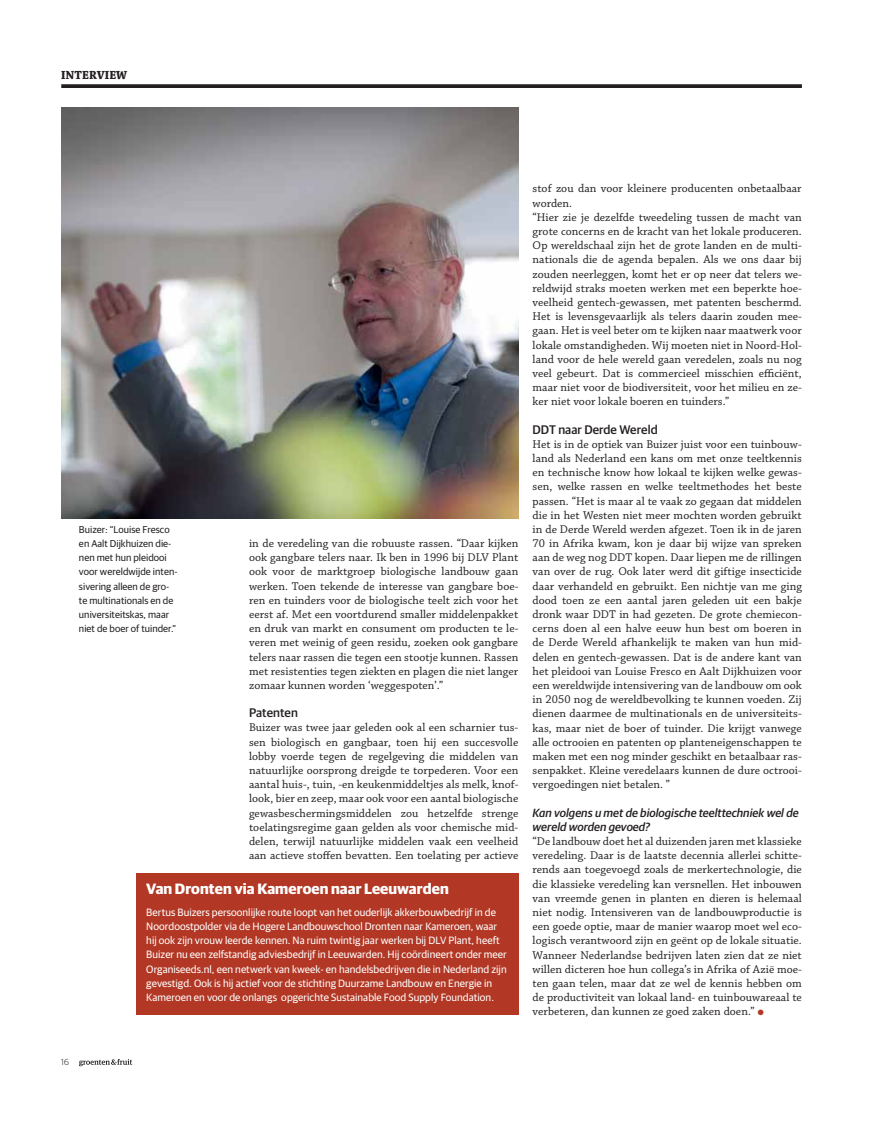
<style>
.page{position:relative;width:888px;height:1126px;background:#fff}
.page>*{position:absolute;margin:0;border:0;box-sizing:border-box;transform-origin:0 0}
.t1{font:700 15px "Guardian Sans";letter-spacing:.005em;color:#fff}
.t2{font:500 12.5px "Guardian Sans";letter-spacing:.005em;color:#231f20}
.t3{font:12.5px "Chaparral Pro Bold Subh";letter-spacing:.005em;color:#231f20}
.t4{font:11.88px/14.1px "Chaparral Pro";letter-spacing:.005em;color:#231f20;text-align:justify}
.t5{font:italic 500 11.88px/14.1px "Guardian Sans";letter-spacing:.005em;color:#231f20}
.t6{font:10.62px/14.1px "Guardian Sans";letter-spacing:.005em;color:#fff}
.t7{font:10px/14.1px "Guardian Sans";letter-spacing:.005em;color:#231f20}
.t8{font:300 8.75px "Guardian Sans";color:#231f20}
.s1{color:#b23825}
</style>
<div class="page">
<svg style="left:79px;top:1059px;width:53px;height:7px"></svg>
<img style="left:61px;top:107px;width:457px;height:411px">
<svg style="left:61px;top:84px;width:741px;height:4px;background:#302c2d"></svg>
<div style="left:136px;top:873px;width:382px;height:141px;background:#b23825"></div>
<p class="t3" style="left:61px;top:67px;width:67px">INTERVIEW</p>
<p class="t7" style="left:79px;top:523px;width:100px">Buizer: “Louise Fresco en Aalt Dijkhuizen die&shy;nen met hun pleidooi voor wereldwijde inten&shy;sivering alleen de gro&shy;te multinationals en de universiteitskas, maar niet de boer of tuinder."</p>
<p class="t4" style="left:249px;top:537px;width:271px">in de veredeling van die robuuste rassen. “Daar kijken ook gangbare telers naar. Ik ben in 1996 bij DLV Plant ook voor de marktgroep biologische landbouw gaan werken. Toen tekende de interesse van gangbare boe&shy;ren en tuinders voor de biologische teelt zich voor het eerst af. Met een voortdurend smaller middelenpakket en druk van markt en consument om producten te le&shy;veren met weinig of geen residu, zoeken ook gangbare telers naar rassen die tegen een stootje kunnen. Rassen met resistenties tegen ziekten en plagen die niet langer zomaar kunnen worden ‘weggespoten’.”</p>
<p class="t2" style="left:249px;top:705px;width:50px">Patenten</p>
<p class="t4" style="left:249px;top:721px;width:271px">Buizer was twee jaar geleden ook al een scharnier tus&shy;sen biologisch en gangbaar, toen hij een succesvolle lobby voerde tegen de regelgeving die middelen van natuurlijke oorsprong dreigde te torpederen. Voor een aantal huis-, tuin, -en keukenmiddeltjes als melk, knof&shy;look, bier en zeep, maar ook voor een aantal biologische gewasbeschermingsmiddelen zou hetzelfde strenge toelatingsregime gaan gelden als voor chemische mid&shy;delen, terwijl natuurlijke middelen vaak een veelheid aan actieve stoffen bevatten. Een toelating per actieve</p>
<p class="t1" style="left:146px;top:879px;width:304px">Van Dronten via Kameroen naar Leeuwarden</p>
<p class="t6" style="left:146px;top:905px;width:362px">Bertus Buizers persoonlijke route loopt van het ouderlijk akkerbouwbedrijf in de Noordoostpolder via de Hogere Landbouwschool Dronten naar Kameroen, waar hij ook zijn vrouw leerde kennen. Na ruim twintig jaar werken bij DLV Plant, heeft Buizer nu een zelfstandig adviesbedrijf in Leeuwarden. Hij coördineert onder meer Organiseeds.nl, een netwerk van kweek- en handelsbedrijven die in Nederland zijn gevestigd. Ook is hij actief voor de stichting Duurzame Landbouw en Energie in Kameroen en voor de onlangs opgerichte Sustainable Food Supply Foundation.</p>
<p class="t4" style="left:533px;top:183px;width:271px;text-align:left">stof zou dan voor kleinere producenten onbetaalbaar worden.<br>“Hier zie je dezelfde tweedeling tussen de macht van grote concerns en de kracht van het lokale produceren.<br>Op wereldschaal zijn het de grote landen en de multi&shy;nationals die de agenda bepalen. Als we ons daar bij zouden neerleggen, komt het er op neer dat telers we&shy;reldwijd straks moeten werken met een beperkte hoe&shy;veelheid gentech-gewassen, met patenten beschermd.<br>Het is levensgevaarlijk als telers daarin zouden mee&shy;gaan. Het is veel beter om te kijken naar maatwerk voor lokale omstandigheden. Wij moeten niet in Noord-Hol&shy;land voor de hele wereld gaan veredelen, zoals nu nog veel gebeurt. Dat is commercieel misschien efficiënt, maar niet voor de biodiversiteit, voor het milieu en ze&shy;ker niet voor lokale boeren en tuinders.”</p>
<p class="t2" style="left:533px;top:422px;width:127px">DDT naar Derde Wereld</p>
<p class="t4" style="left:533px;top:438px;width:271px">Het is in de optiek van Buizer juist voor een tuinbouw&shy;land als Nederland een kans om met onze teeltkennis en technische know how lokaal te kijken welke gewas&shy;sen, welke rassen en welke teeltmethodes het beste passen. “Het is maar al te vaak zo gegaan dat middelen die in het Westen niet meer mochten worden gebruikt in de Derde Wereld werden afgezet. Toen ik in de jaren 70 in Afrika kwam, kon je daar bij wijze van spreken aan de weg nog DDT kopen. Daar liepen me de rillingen van over de rug. Ook later werd dit giftige insecticide daar verhandeld en gebruikt. Een nichtje van me ging dood toen ze een aantal jaren geleden uit een bakje dronk waar DDT in had gezeten. De grote chemiecon&shy;cerns doen al een halve eeuw hun best om boeren in de Derde Wereld afhankelijk te maken van hun mid&shy;delen en gentech-gewassen. Dat is de andere kant van het pleidooi van Louise Fresco en Aalt Dijkhuizen voor een wereldwijde intensivering van de landbouw om ook in 2050 nog de wereldbevolking te kunnen voeden. Zij dienen daarmee de multinationals en de universiteits&shy;kas, maar niet de boer of tuinder. Die krijgt vanwege alle octrooien en patenten op planteneigenschappen te maken met een nog minder geschikt en betaalbaar ras&shy;senpakket. Kleine veredelaars kunnen de dure octrooi&shy;vergoedingen niet betalen. ”</p>
<p class="t5" style="left:533px;top:806px;width:268px">Kan volgens u met de biologische teelttechniek wel de wereld worden gevoed?</p>
<p class="t4" style="left:533px;top:835px;width:271px">“De landbouw doet het al duizenden jaren met klassieke veredeling. Daar is de laatste decennia allerlei schitte&shy;rends aan toegevoegd zoals de merkertechnologie, die die klassieke veredeling kan versnellen. Het inbouwen van vreemde genen in planten en dieren is helemaal niet nodig. Intensiveren van de landbouwproductie is een goede optie, maar de manier waarop moet wel eco&shy;logisch verantwoord zijn en geënt op de lokale situatie.<br>Wanneer Nederlandse bedrijven laten zien dat ze niet willen dicteren hoe hun collega’s in Afrika of Azië moe&shy;ten gaan telen, maar dat ze wel de kennis hebben om de productiviteit van lokaal land- en tuinbouwareaal te verbeteren, dan kunnen ze goed zaken doen.” <span class="s1">●</span></p>
<p class="t8" style="left:61px;top:1055px;width:9px">16</p>
</div>
